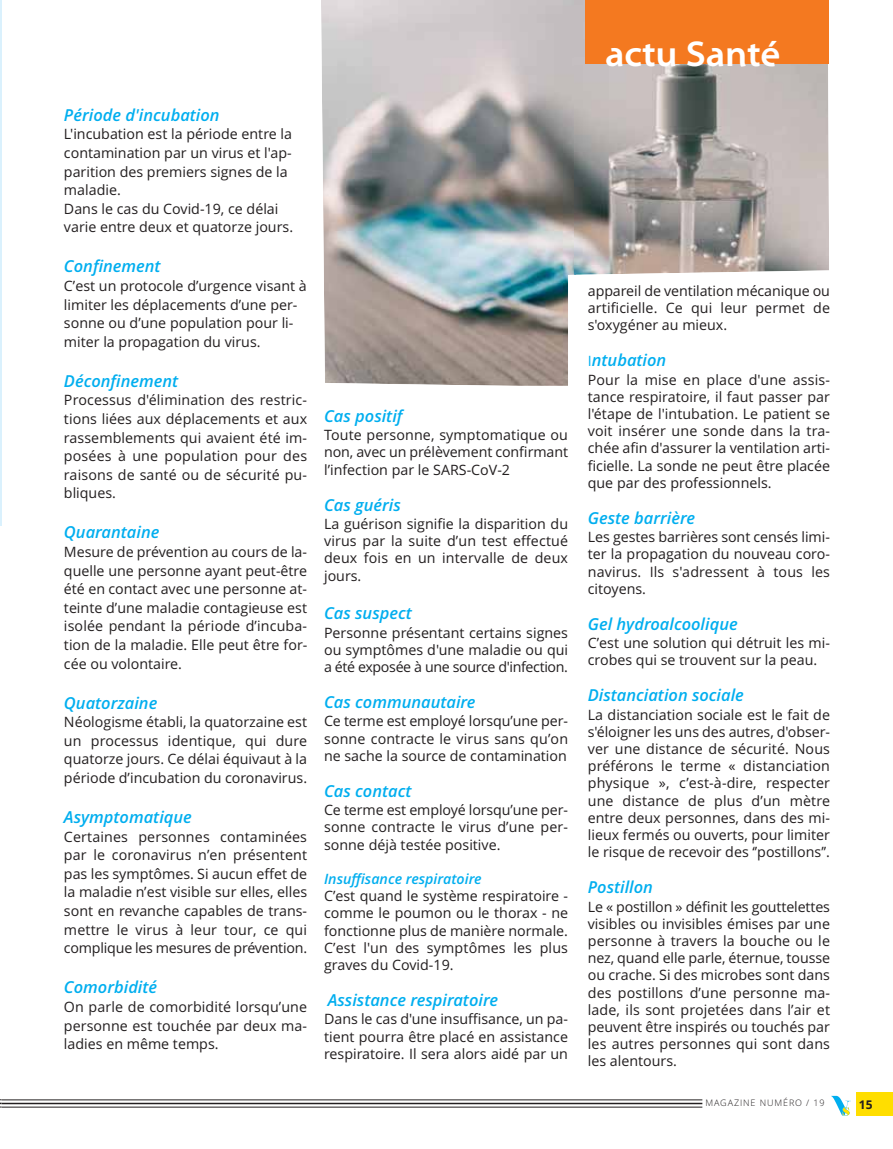
<style>
.page{position:relative;width:893px;height:1149px;background:#fff}
.page>*{position:absolute;margin:0;border:0;box-sizing:border-box;transform-origin:0 0}
.t1{font:700 36px "Santana";color:#fff}
.t2{font:italic 600 16.5px "Open Sans";color:#00aeef}
.t3{font:14.25px/17.2px "Open Sans";color:#231f20;text-align:justify}
.t4{font:italic 600 14.25px "Open Sans";color:#00aeef}
.t5{font:700 12px "Open Sans";color:#231f20}
.t6{font:300 9px "Open Sans";letter-spacing:.1em;color:#231f20}
.s1{font-weight:400;font-style:normal;font-size:14.25px}
</style>
<div class="page">
<hr style="left:0;top:0;width:2px;height:525px;background:#daf1fd">
<svg style="left:831px;top:1095px;width:20px;height:19px"></svg>
<div style="left:857px;top:1091px;width:36px;height:24px;background:#ffde00"></div>
<hr style="left:2px;top:1099px;width:700px;height:1px;background:#231f20">
<hr style="left:2px;top:1102px;width:700px;height:1px;background:#231f20">
<hr style="left:2px;top:1106px;width:700px;height:1px;background:#231f20">
<img style="left:321px;top:0;width:254px;height:386px">
<img style="left:575px;top:0;width:254px;height:275px">
<div style="left:585px;top:0;width:244px;height:64px;background:#f47920"></div>
<p class="t2" style="left:64px;top:108px;width:157px">Période d'incubation</p>
<p class="t3" style="left:64px;top:126px;width:231px;line-height:18.6px;text-align:left">L'incubation est la période entre la contamination par un virus et l'ap&shy;parition des premiers signes de la maladie.<br>Dans le cas du Covid-19, ce délai varie entre deux et quatorze jours.</p>
<p class="t2" style="left:64px;top:260px;width:98px">Confinement</p>
<p class="t3" style="left:64px;top:278px;width:244px;line-height:18.6px;text-align:left">C’est un protocole d’urgence visant à limiter les déplacements d’une per&shy;sonne ou d’une population pour li&shy;miter la propagation du virus.</p>
<p class="t2" style="left:64px;top:374px;width:116px">Déconfinement</p>
<p class="t3" style="left:64px;top:392px;width:245px;line-height:18.6px">Processus d'élimination des restric&shy;tions liées aux déplacements et aux rassemblements qui avaient été im&shy;posées à une population pour des raisons de santé ou de sécurité pu&shy;bliques.</p>
<p class="t2" style="left:64px;top:525px;width:97px">Quarantaine</p>
<p class="t3" style="left:64px;top:544px;width:245px;line-height:18.6px">Mesure de prévention au cours de la&shy;quelle une personne ayant peut-être été en contact avec une personne at&shy;teinte d’une maladie contagieuse est isolée pendant la période d’incuba&shy;tion de la maladie. Elle peut être for&shy;cée ou volontaire.</p>
<p class="t2" style="left:64px;top:695px;width:95px">Quatorzaine</p>
<p class="t3" style="left:64px;top:714px;width:245px;line-height:18.6px">Néologisme établi, la quatorzaine est un processus identique, qui dure quatorze jours. Ce délai équivaut à la période d’incubation du coronavirus.</p>
<p class="t2" style="left:64px;top:810px;width:129px">Asymptomatique</p>
<p class="t3" style="left:64px;top:828px;width:245px;line-height:18.6px">Certaines personnes contaminées par le coronavirus n’en présentent pas les symptômes. Si aucun effet de la maladie n’est visible sur elles, elles sont en revanche capables de trans&shy;mettre le virus à leur tour, ce qui complique les mesures de prévention.</p>
<p class="t2" style="left:64px;top:980px;width:95px">Comorbidité</p>
<p class="t3" style="left:64px;top:998px;width:245px;line-height:18.6px">On parle de comorbidité lorsqu’une personne est touchée par deux ma&shy;ladies en même temps.</p>
<p class="t2" style="left:324px;top:409px;width:80px">Cas positif</p>
<p class="t3" style="left:324px;top:428px;width:245px">Toute personne, symptomatique ou non, avec un prélèvement confirmant l’infection par le SARS-CoV-2</p>
<p class="t2" style="left:324px;top:498px;width:78px">Cas guéris</p>
<p class="t3" style="left:324px;top:516px;width:246px">La guérison signifie la disparition du virus par la suite d’un test effectué deux fois en un intervalle de deux jours.</p>
<p class="t2" style="left:324px;top:606px;width:89px">Cas suspect</p>
<p class="t3" style="left:324px;top:625px;width:245px">Personne présentant certains signes ou symptômes d'une maladie ou qui a été exposée à une source d'infection.</p>
<p class="t2" style="left:324px;top:695px;width:153px">Cas communautaire</p>
<p class="t3" style="left:324px;top:713px;width:245px">Ce terme est employé lorsqu’une per&shy;sonne contracte le virus sans qu’on ne sache la source de contamination</p>
<p class="t2" style="left:324px;top:784px;width:89px">Cas contact</p>
<p class="t3" style="left:324px;top:802px;width:245px">Ce terme est employé lorsqu’une per&shy;sonne contracte le virus d’une per&shy;sonne déjà testée positive.</p>
<p class="t4" style="left:324px;top:872px;width:159px">Insuffisance respiratoire</p>
<p class="t3" style="left:324px;top:888px;width:245px">C’est quand le système respiratoire - comme le poumon ou le thorax - ne fonctionne plus de manière normale.<br>C’est l'un des symptômes les plus graves du Covid-19.</p>
<p class="t2" style="left:328px;top:993px;width:172px">Assistance respiratoire</p>
<p class="t3" style="left:324px;top:1011px;width:245px">Dans le cas d'une insuffisance, un pa&shy;tient pourra être placé en assistance respiratoire. Il sera alors aidé par un</p>
<h1 class="t1" style="left:605px;top:40px;width:177px">actu Santé</h1>
<p class="t3" style="left:588px;top:283px;width:244px">appareil de ventilation mécanique ou artificielle. Ce qui leur permet de s'oxygéner au mieux.</p>
<p class="t2" style="left:588px;top:354px;width:80px"><span class="s1">I</span>ntubation</p>
<p class="t3" style="left:588px;top:372px;width:244px">Pour la mise en place d'une assis&shy;tance respiratoire, il faut passer par l'étape de l'intubation. Le patient se voit insérer une sonde dans la tra&shy;chée afin d'assurer la ventilation arti&shy;ficielle. La sonde ne peut être placée que par des professionnels.</p>
<p class="t2" style="left:588px;top:511px;width:109px">Geste barrière</p>
<p class="t3" style="left:588px;top:529px;width:244px">Les gestes barrières sont censés limi&shy;ter la propagation du nouveau coro&shy;navirus. Ils s'adressent à tous les citoyens.</p>
<p class="t2" style="left:588px;top:617px;width:151px">Gel hydroalcoolique</p>
<p class="t3" style="left:588px;top:635px;width:244px">C’est une solution qui détruit les mi&shy;crobes qui se trouvent sur la peau.</p>
<p class="t2" style="left:588px;top:688px;width:158px">Distanciation sociale</p>
<p class="t3" style="left:588px;top:707px;width:244px">La distanciation sociale est le fait de s'éloigner les uns des autres, d'obser&shy;ver une distance de sécurité. Nous préférons le terme « distanciation physique », c’est-à-dire, respecter une distance de plus d’un mètre entre deux personnes, dans des mi&shy;lieux fermés ou ouverts, pour limiter le risque de recevoir des ‘’postillons’’.</p>
<p class="t2" style="left:588px;top:880px;width:67px">Postillon</p>
<p class="t3" style="left:588px;top:899px;width:244px">Le « postillon » définit les gouttelettes visibles ou invisibles émises par une personne à travers la bouche ou le nez, quand elle parle, éternue, tousse ou crache. Si des microbes sont dans des postillons d’une personne ma&shy;lade, ils sont projetées dans l’air et peuvent être inspirés ou touchés par les autres personnes qui sont dans les alentours.</p>
<p class="t6" style="left:705px;top:1099px;width:121px">MAGAZINE NUMÉRO / 19</p>
<p class="t5" style="left:859px;top:1099px;width:15px">15</p>
</div>
